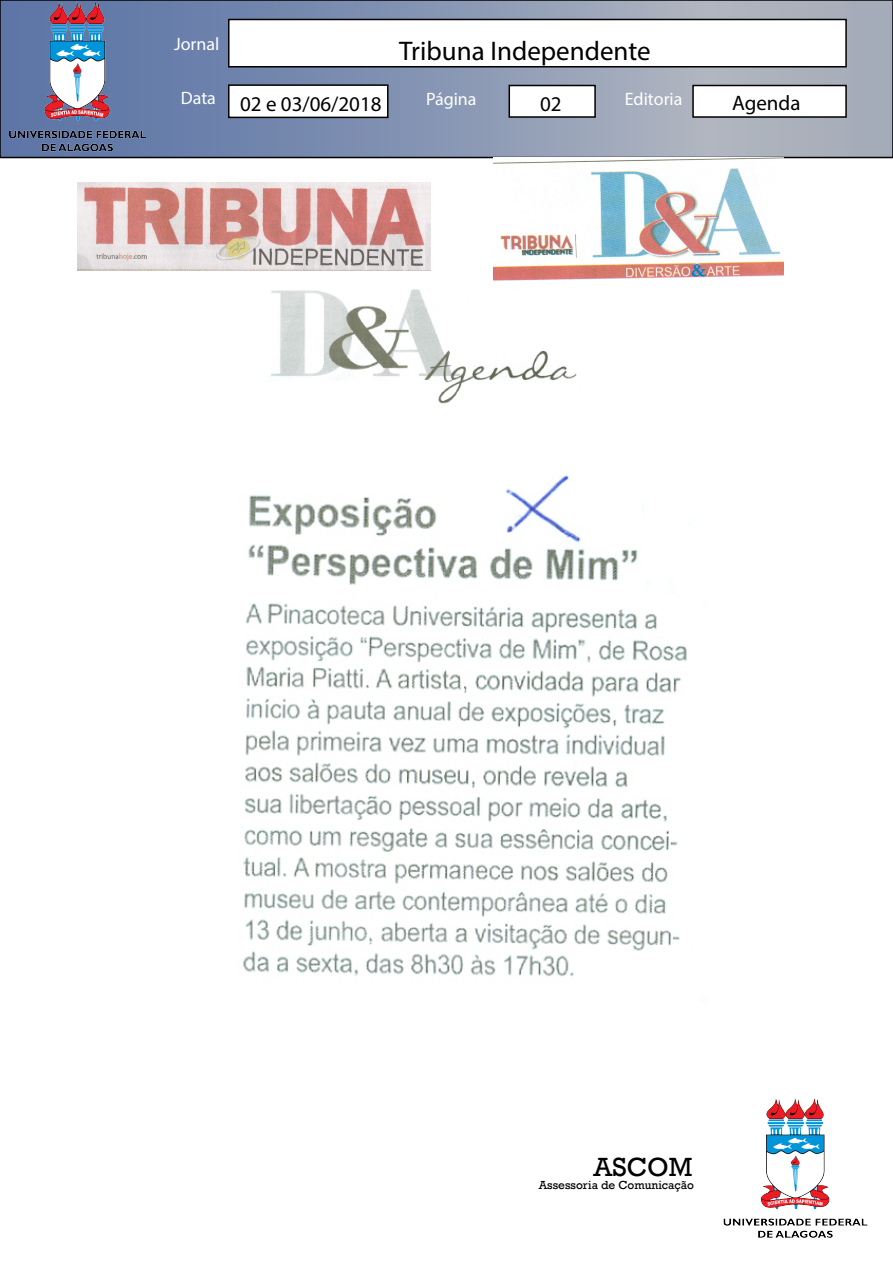
<style>
.page{position:relative;width:893px;height:1263px;background:#fff}
.page>*{position:absolute;margin:0;border:0;box-sizing:border-box;transform-origin:0 0}
.t1{font:27px "Myriad Pro";color:#000}
.t2{font:27px "Rockwell";color:#000}
.t3{font:21px "Myriad Pro";color:#000}
.t4{font:18px "Myriad Pro";color:#fff}
.t5{font:12px "Rockwell";color:#000}
</style>
<div class="page">
<svg style="left:154px;top:3px;width:736px;height:152px;background:#8e9bb4"></svg>
<div style="left:0;top:0;width:893px;height:158px;border:2px solid #000"></div>
<img style="left:0;top:0;width:154px;height:157px">
<div style="left:228px;top:19px;width:619px;height:49px;background:#fff;border:2px solid #000"></div>
<div style="left:228px;top:84px;width:160px;height:34px;background:#fff;border:2px solid #000"></div>
<div style="left:508px;top:85px;width:88px;height:33px;background:#fff;border:2px solid #000"></div>
<div style="left:692px;top:85px;width:155px;height:33px;background:#fff;border:2px solid #000"></div>
<img style="left:723px;top:1098px;width:145px;height:140px">
<img style="left:77px;top:183px;width:353px;height:88px">
<img style="left:494px;top:157px;width:289px;height:123px">
<img style="left:271px;top:280px;width:306px;height:124px">
<img style="left:243px;top:475px;width:462px;height:526px">
<p class="t4" style="left:174px;top:33px;width:47px">Jornal</p>
<h1 class="t1" style="left:399px;top:34px;width:253px">Tribuna Independente</h1>
<p class="t4" style="left:181px;top:86px;width:37px">Data</p>
<p class="t4" style="left:426px;top:88px;width:52px">Página</p>
<p class="t4" style="left:625px;top:88px;width:59px">Editoria</p>
<p class="t3" style="left:240px;top:91px;width:143px">02 e 03/06/2018</p>
<p class="t3" style="left:540px;top:91px;width:23px">02</p>
<p class="t3" style="left:732px;top:90px;width:70px">Agenda</p>
<h1 class="t2" style="left:594px;top:1151px;width:100px">ASCOM</h1>
<p class="t5" style="left:539px;top:1178px;width:157px">Assessoria de Comunicação</p>
</div>
